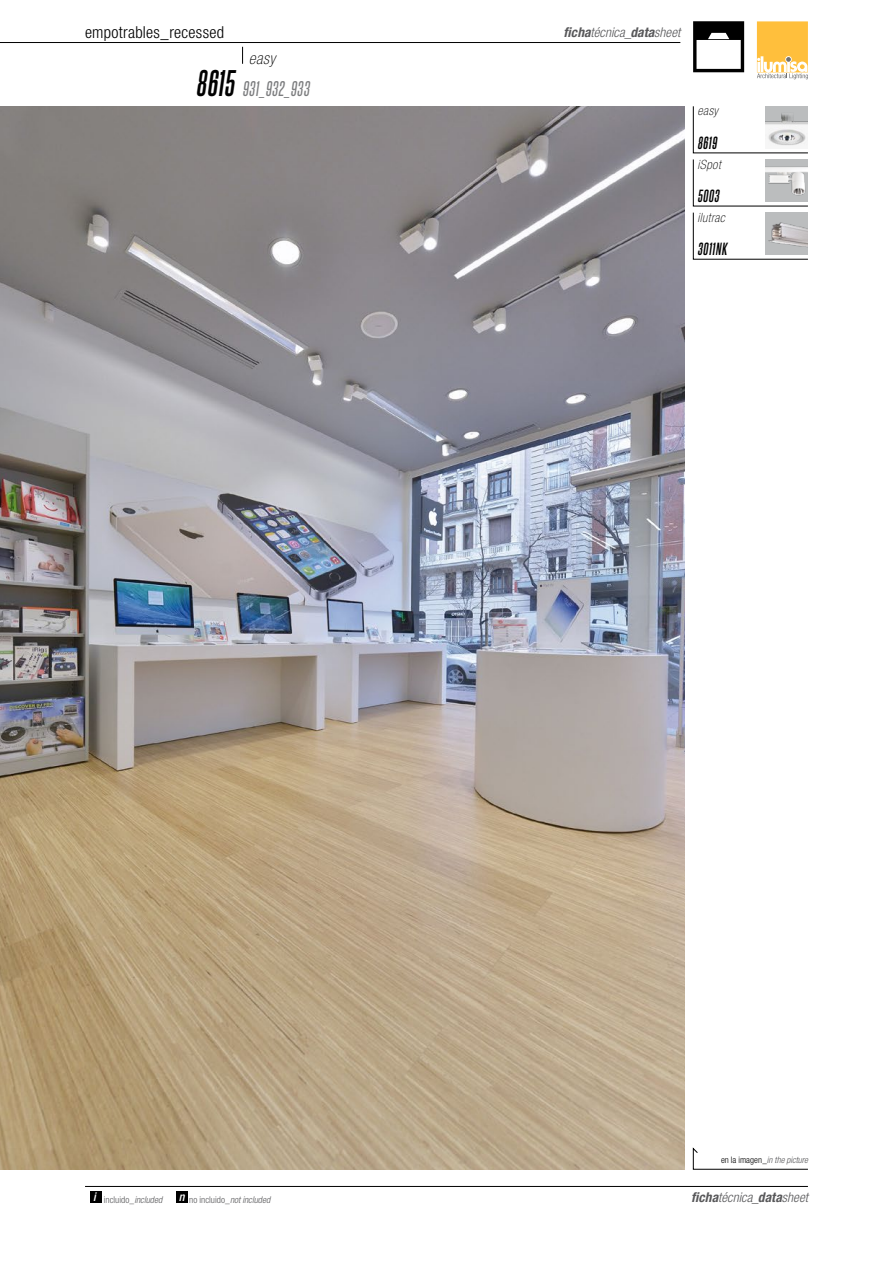
<style>
.page{position:relative;width:893px;height:1263px;background:#fff}
.page>*{position:absolute;margin:0;border:0;box-sizing:border-box;transform-origin:0 0}
.t1{font:italic 18px "Steelfish Rg";letter-spacing:.04em;color:#7b7c7e}
.t2{font:300 condensed 16.5px "Helvetica Neue LT Std";letter-spacing:.02em;color:#000}
.t3{font:italic 100 condensed 16.5px "Helvetica Neue LT Std";color:#000}
.t4{font:italic 700 15px "Steelfish Rg";letter-spacing:.05em;color:#000}
.t5{font:italic 300 condensed 13.5px "Helvetica Neue LT Std";color:#58585a}
.t6{font:italic 100 condensed 12.75px "Helvetica Neue LT Std";letter-spacing:.04em;color:#000}
.t7{font:300 condensed 9.3px "Helvetica Neue LT Std";letter-spacing:.005em;color:#58585a}
.t8{font:italic 300 condensed 9px "Helvetica Neue LT Std";color:#58585a}
.s1{font-weight:700;font-size:31.5px;color:#000}
.s2{font-weight:700}
.s3{font-weight:500}
.s4{font-style:italic}
.s5{font-style:normal;color:#000}
</style>
<div class="page">
<svg style="left:757px;top:21px;width:51px;height:58px;background:#faca6a"></svg>
<svg style="left:693px;top:21px;width:51px;height:51px"></svg>
<hr style="left:0;top:42px;width:680px;height:1px;background:#000">
<div style="left:176px;top:1191px;width:11px;height:11px;background:#000"></div>
<div style="left:91px;top:1191px;width:11px;height:11px;background:#000"></div>
<img style="left:0;top:106px;width:685px;height:1063px">
<svg style="left:693px;top:1148px;width:115px;height:21px"></svg>
<svg style="left:693px;top:106px;width:115px;height:47px"></svg>
<svg style="left:693px;top:159px;width:115px;height:47px"></svg>
<svg style="left:693px;top:212px;width:115px;height:48px"></svg>
<svg style="left:242px;top:47px;width:1px;height:17px"></svg>
<hr style="left:85px;top:1186px;width:723px;height:1px;background:#000">
<p class="t2" style="left:85px;top:22px;width:141px">empotrables_recessed</p>
<p class="t3" style="left:249px;top:49px;width:28px">easy</p>
<h1 class="t1" style="left:196px;top:77px;width:114px"><span class="s1">8615</span> 931_932_933</h1>
<p class="t5" style="left:564px;top:24px;width:118px"><span class="s2">ficha</span>técnica<span class="s3">_</span><span class="s2">data</span>sheet</p>
<p class="t6" style="left:697px;top:104px;width:22px">easy</p>
<p class="t4" style="left:697px;top:134px;width:21px">8619</p>
<p class="t6" style="left:697px;top:157px;width:25px">iSpot</p>
<p class="t4" style="left:697px;top:187px;width:23px">5003</p>
<p class="t6" style="left:697px;top:210px;width:29px">ilutrac</p>
<p class="t4" style="left:697px;top:240px;width:31px">3011NK</p>
<p class="t7" style="left:93px;top:1194px;width:70px"><sup>i</sup> incluido_<span class="s4">included</span></p>
<p class="t7" style="left:179px;top:1194px;width:93px"><sup>n</sup> no incluido_<span class="s4">not included</span></p>
<p class="t8" style="left:721px;top:1155px;width:88px"><span class="s5">en la imagen_</span>in the picture</p>
<p class="t5" style="left:691px;top:1189px;width:118px"><span class="s2">ficha</span>técnica<span class="s3">_</span><span class="s2">data</span>sheet</p>
</div>
